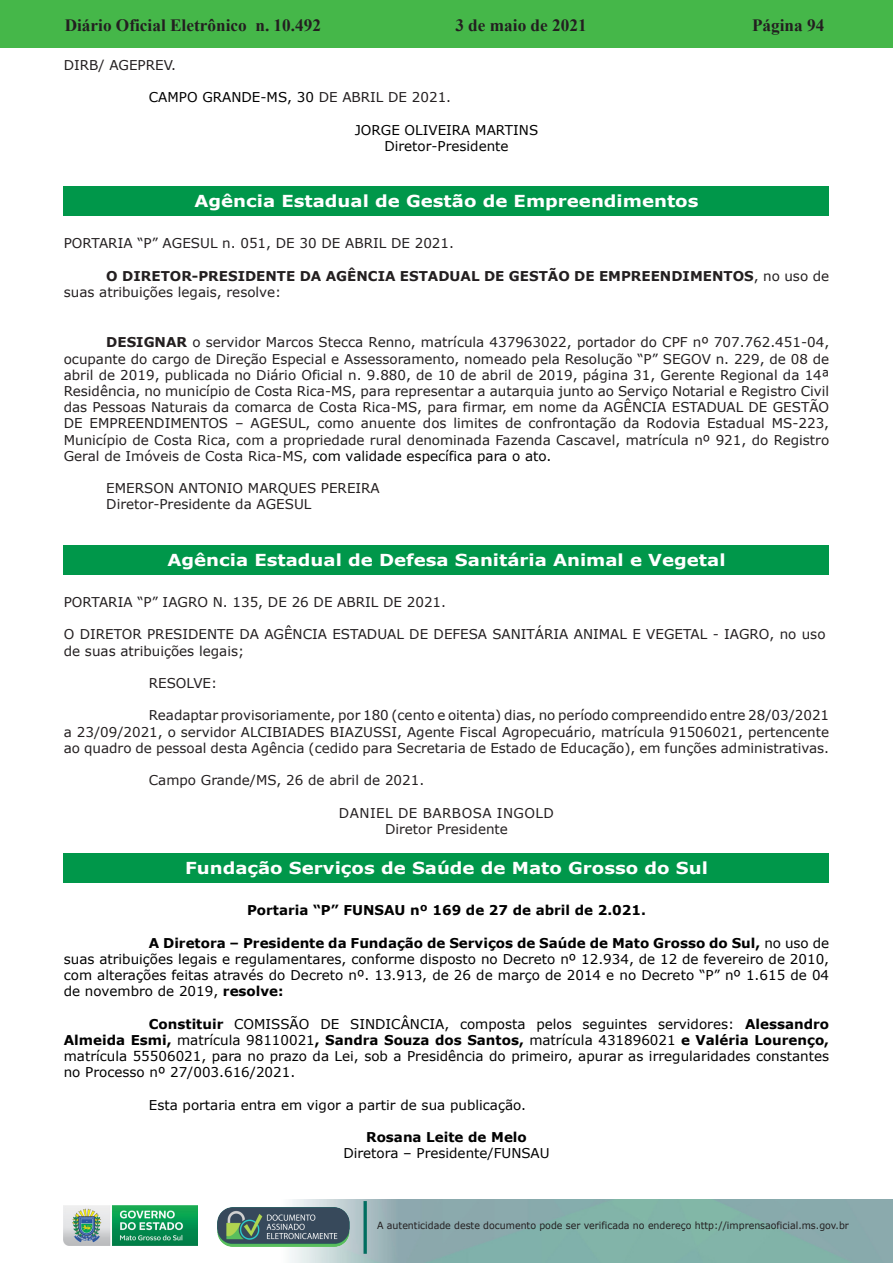
<style>
.page{position:relative;width:893px;height:1263px;background:#fff}
.page>*{position:absolute;margin:0;border:0;box-sizing:border-box;transform-origin:0 0}
.t1{font:700 17.25px "Times New Roman";color:#231f20}
.t2{font:700 16.5px "Verdana";color:#fff;scale:1.1 1}
.t3{font:13.5px/16.2px "Verdana";color:#231f20;text-align:justify}
.t4{font:13.5px/16.2px "Verdana";color:#000;text-align:justify}
.t5{font:700 13.5px/16.2px "Verdana";color:#231f20}
.t6{font:700 13.5px "Verdana";color:#000}
.t7{font:13.5px/16.2px "Verdana";letter-spacing:.03em;color:#231f20;text-align:center}
.t8{font:9.9px "Verdana";color:#231f20;scale:.95 1}
.s1{color:#231f20}
.s2{font-weight:400}
.s3{font-weight:700}
.s4{color:#000}
</style>
<div class="page">
<div style="left:0;top:0;width:893px;height:48px;background:#45b749"></div>
<img style="left:63px;top:1199px;width:830px;height:64px">
<img style="left:364px;top:1202px;width:2px;height:51px">
<img style="left:218px;top:1207px;width:132px;height:39px">
<img style="left:64px;top:1205px;width:134px;height:41px">
<div style="left:64px;top:186px;width:765px;height:30px;background:#00974a"></div>
<div style="left:64px;top:545px;width:765px;height:30px;background:#00974a"></div>
<div style="left:64px;top:853px;width:765px;height:30px;background:#00974a"></div>
<p class="t1" style="left:65px;top:13px;width:258px">Diário Oficial Eletrônico n. 10.492</p>
<p class="t1" style="left:455px;top:13px;width:133px">3 de maio de 2021</p>
<p class="t1" style="left:752px;top:13px;width:74px">Página 94</p>
<p class="t3" style="left:64px;top:57px;width:114px">DIRB/ AGEPREV.</p>
<p class="t4" style="left:149px;top:89px;width:304px">CAMPO GRANDE-MS, 30 <span class="s1">DE ABRIL DE 2021.</span></p>
<p class="t4" style="left:355px;top:122px;width:185px;text-align:center">JORGE OLIVEIRA MARTINS<br>Diretor-Presidente</p>
<p class="t2" style="left:194px;top:190px;width:460px">Agência Estadual de Gestão de Empreendimentos</p>
<p class="t3" style="left:64px;top:235px;width:392px">PORTARIA “P” AGESUL n. 051, DE 30 DE ABRIL DE 2021.</p>
<p class="t5" style="left:64px;top:268px;width:767px;text-indent:43px">O DIRETOR-PRESIDENTE DA AGÊNCIA ESTADUAL DE GESTÃO DE EMPREENDIMENTOS<span class="s2">, no uso de suas atribuições legais, resolve:</span></p>
<p class="t3" style="left:64px;top:334px;width:767px;text-indent:43px"><span class="s3">DESIGNAR</span> o servidor Marcos Stecca Renno, matrícula 437963022, portador do CPF nº 707.762.451-04, ocupante do cargo de Direção Especial e Assessoramento, nomeado pela Resolução “P” SEGOV n. 229, de 08 de abril de 2019, publicada no Diário Oficial n. 9.880, de 10 de abril de 2019, página 31, Gerente Regional da 14ª Residência, no município de Costa Rica-MS, para representar a autarquia junto ao Serviço Notarial e Registro Civil das Pessoas Naturais da comarca de Costa Rica-MS, para firmar, em nome da AGÊNCIA ESTADUAL DE GESTÃO DE EMPREENDIMENTOS – AGESUL, como anuente dos limites de confrontação da Rodovia Estadual MS-223, Município de Costa Rica, com a propriedade rural denominada Fazenda Cascavel, matrícula nº 921, do Registro Geral de Imóveis de Costa Rica-MS, <span class="s4">com validade específica para o ato.</span></p>
<p class="t3" style="left:106px;top:480px;width:275px">EMERSON ANTONIO MARQUES PEREIRA<br>Diretor-Presidente da AGESUL</p>
<p class="t2" style="left:167px;top:548px;width:509px">Agência Estadual de Defesa Sanitária Animal e Vegetal</p>
<p class="t3" style="left:64px;top:594px;width:384px">PORTARIA “P” IAGRO N. 135, DE 26 DE ABRIL DE 2021.</p>
<p class="t3" style="left:64px;top:626px;width:763px">O DIRETOR PRESIDENTE DA AGÊNCIA ESTADUAL DE DEFESA SANITÁRIA ANIMAL E VEGETAL - IAGRO, no uso de suas atribuições legais;</p>
<p class="t3" style="left:149px;top:675px;width:70px">RESOLVE:</p>
<p class="t3" style="left:64px;top:707px;width:767px;text-indent:85px">Readaptar provisoriamente, por 180 (cento e oitenta) dias, no período compreendido entre 28/03/2021 a 23/09/2021, o servidor ALCIBIADES BIAZUSSI, Agente Fiscal Agropecuário, matrícula 91506021, pertencente ao quadro de pessoal desta Agência (cedido para Secretaria de Estado de Educação), em funções administrativas.</p>
<p class="t3" style="left:149px;top:772px;width:277px">Campo Grande/MS, 26 de abril de 2021.</p>
<p class="t7" style="left:339px;top:804px;width:216px">DANIEL DE BARBOSA INGOLD<br>Diretor Presidente</p>
<p class="t2" style="left:185px;top:856px;width:477px">Fundação Serviços de Saúde de Mato Grosso do Sul</p>
<p class="t6" style="left:247px;top:901px;width:400px">Portaria “P” FUNSAU nº 169 de 27 de abril de 2.021.</p>
<p class="t4" style="left:64px;top:934px;width:767px;text-indent:85px"><span class="s3">A Diretora – Presidente da Fundação de Serviços de Saúde de Mato Grosso do Sul,</span> no uso de suas atribuições legais e regulamentares, conforme disposto no Decreto nº 12.934, de 12 de fevereiro de 2010, com alterações feitas através do Decreto nº. 13.913, de 26 de março de 2014 e no Decreto “P” nº 1.615 de 04 de novembro de 2019, <span class="s3">resolve:</span></p>
<p class="t4" style="left:64px;top:1015px;width:767px;text-indent:85px"><span class="s3">Constituir</span> COMISSÃO DE SINDICÂNCIA, composta pelos seguintes servidores: <span class="s3">Alessandro Almeida Esmi,</span> matrícula 98110021<span class="s3">, Sandra Souza dos Santos,</span> matrícula 431896021 <span class="s3">e Valéria Lourenço, </span>matrícula 55506021, para no prazo da Lei, sob a Presidência do primeiro, apurar as irregularidades constantes no Processo nº 27/003.616/2021.</p>
<p class="t4" style="left:149px;top:1096px;width:379px">Esta portaria entra em vigor a partir de sua publicação.</p>
<p class="t6" style="left:366px;top:1127px;width:162px">Rosana Leite de Melo</p>
<p class="t4" style="left:343px;top:1145px;width:208px">Diretora – Presidente/FUNSAU</p>
<p class="t8" style="left:377px;top:1219px;width:498px">A autenticidade deste documento pode ser verificada no endereço http://imprensaoficial.ms.gov.br</p>
</div>
